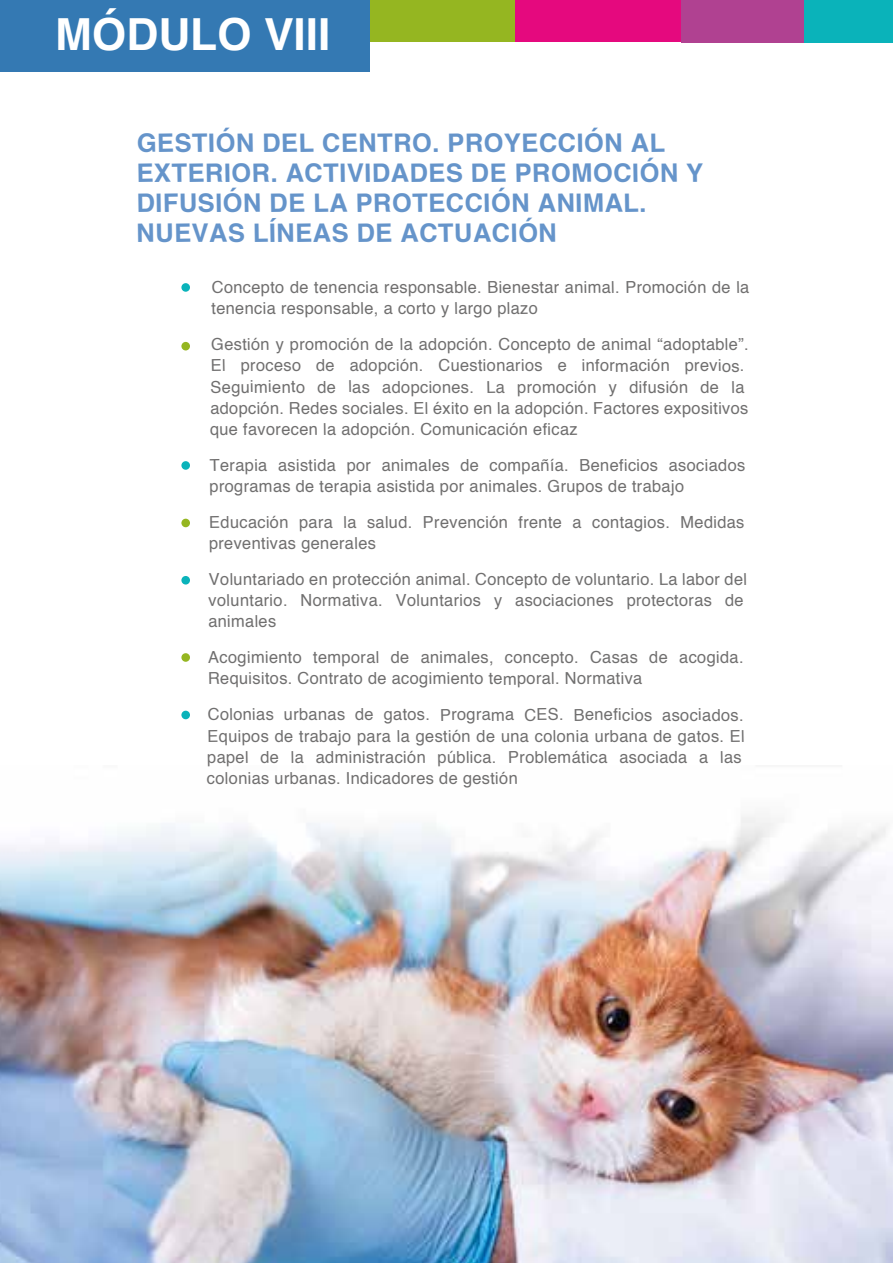
<style>
.page{position:relative;width:893px;height:1263px;background:#fff}
.page>*{position:absolute;margin:0;border:0;box-sizing:border-box;transform-origin:0 0}
.t1{font:700 44.25px "Helvetica";color:#fff}
.t2{font:700 25.5px/29.5px "Helvetica";color:#6594ca}
.t3{font:16.5px/21px "Helvetica";color:#706f6f}
</style>
<div class="page">
<img style="left:0;top:815px;width:892px;height:448px">
<div style="left:181px;top:283px;width:9px;height:9px;background:#0ab3ba;border-radius:50%"></div>
<div style="left:181px;top:461px;width:9px;height:9px;background:#0ab3ba;border-radius:50%"></div>
<div style="left:181px;top:711px;width:9px;height:8px;background:#0ab3ba;border-radius:50%"></div>
<div style="left:181px;top:519px;width:9px;height:8px;background:#95b621;border-radius:50%"></div>
<div style="left:181px;top:653px;width:9px;height:9px;background:#95b621;border-radius:50%"></div>
<div style="left:181px;top:576px;width:9px;height:8px;background:#0ab3ba;border-radius:50%"></div>
<div style="left:181px;top:342px;width:9px;height:8px;background:#95b621;border-radius:50%"></div>
<div style="left:801px;top:0;width:92px;height:42px;background:#0ab3ba"></div>
<div style="left:358px;top:0;width:172px;height:42px;background:#95b621"></div>
<div style="left:515px;top:0;width:173px;height:42px;background:#e5097e"></div>
<div style="left:681px;top:0;width:122px;height:42px;background:#b04191"></div>
<div style="left:0;top:0;width:369px;height:72px;background:#3479b3"></div>
<h1 class="t1" style="left:55px;top:-1px;width:277px">MÓDULO VIII</h1>
<h2 class="t2" style="left:135px;top:133px;width:569px;rotate:-1deg">GESTIÓN DEL CENTRO. PROYECCIÓN AL EXTERIOR. ACTIVIDADES DE PROMOCIÓN Y DIFUSIÓN DE LA PROTECCIÓN ANIMAL.<br>NUEVAS LÍNEAS DE ACTUACIÓN</h2>
<p class="t3" style="left:211px;top:283px;width:540px;line-height:19px;rotate:-1deg">Concepto de tenencia responsable. Bienestar animal. Promoción de la tenencia responsable, a corto y largo plazo</p>
<p class="t3" style="left:209px;top:339px;width:541px;rotate:-1deg">Gestión y promoción de la adopción. Concepto de animal “adoptable”.<br>El proceso de adopción. Cuestionarios e información previos.<br>Seguimiento de las adopciones. La promoción y difusión de la adopción. Redes sociales. El éxito en la adopción. Factores expositivos</p>
<p class="t3" style="left:210px;top:422px;width:369px;rotate:-1deg">que favorecen la adopción. Comunicación eficaz</p>
<p class="t3" style="left:209px;top:460px;width:538px;line-height:20.4px;rotate:-1deg">Terapia asistida por animales de compañía. Beneficios asociados programas de terapia asistida por animales. Grupos de trabajo</p>
<p class="t3" style="left:208px;top:518px;width:537px;line-height:17.7px;rotate:-1deg">Educación para la salud. Prevención frente a contagios. Medidas preventivas generales</p>
<p class="t3" style="left:208px;top:574px;width:540px;rotate:-1deg">Voluntariado en protección animal. Concepto de voluntario. La labor del voluntario. Normativa. Voluntarios y asociaciones protectoras de</p>
<p class="t3" style="left:208px;top:612px;width:69px;rotate:-1deg">animales</p>
<p class="t3" style="left:207px;top:652px;width:537px;line-height:20.2px;rotate:-1deg">Acogimiento temporal de animales, concepto. Casas de acogida.<br>Requisitos. Contrato de acogimiento temporal. Normativa</p>
<p class="t3" style="left:206px;top:709px;width:539px;text-align:justify;rotate:-1deg">Colonias urbanas de gatos. Programa CES. Beneficios asociados.<br>Equipos de trabajo para la gestión de una colonia urbana de gatos. El papel de la administración pública. Problemática asociada a las</p>
<p class="t3" style="left:207px;top:770px;width:312px;rotate:-1deg">colonias urbanas. Indicadores de gestión</p>
</div>
